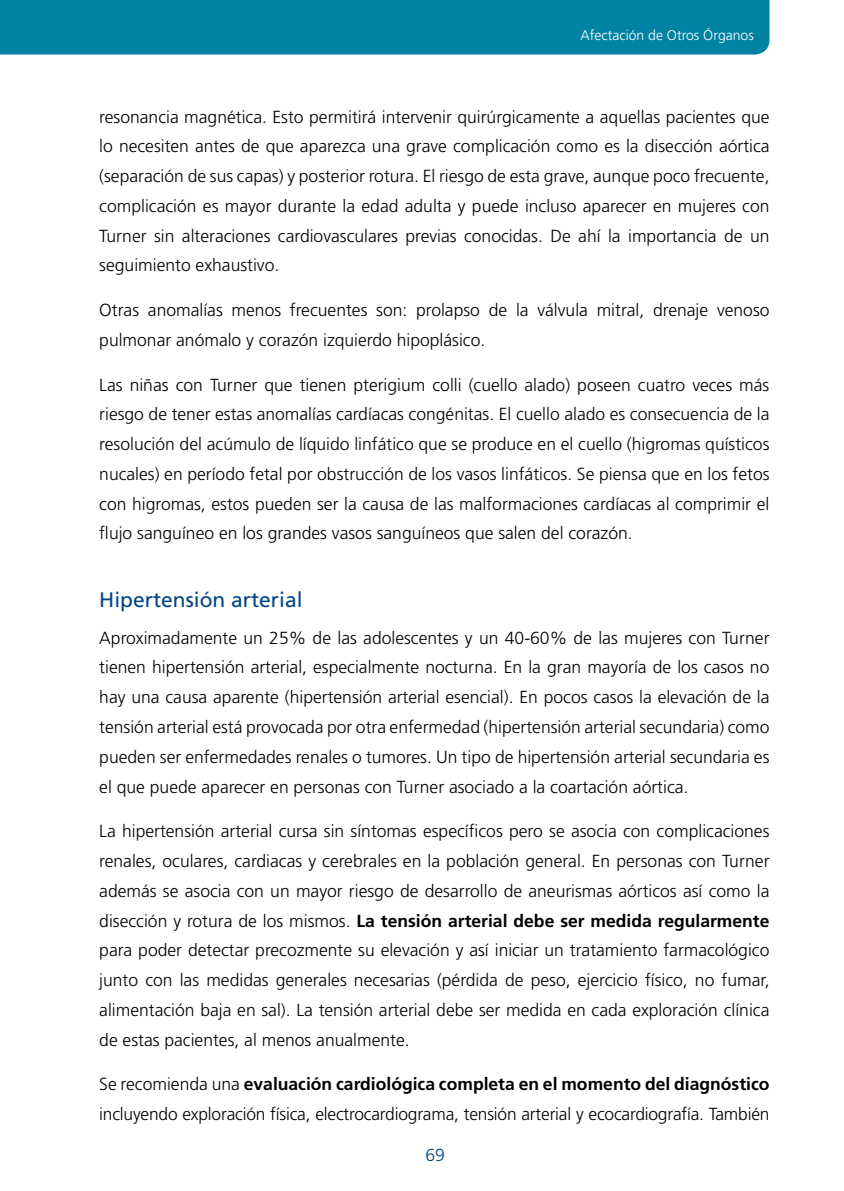
<style>
.page{position:relative;width:844px;height:1191px;background:#fff}
.page>*{position:absolute;margin:0;border:0;box-sizing:border-box;transform-origin:0 0}
.t1{font:21px "Frutiger";color:#004489}
.t2{font:300 17.5px/29.8px "Frutiger";color:#000;text-align:justify}
.t3{font:300 17.5px "Frutiger";color:#004489}
.t4{font:300 14px "Frutiger";color:#fff}
.s1{font-weight:700}
</style>
<div class="page">
<div style="left:0;top:0;width:769px;height:55px;background:#0082a4"></div>
<p class="t4" style="left:580px;top:27px;width:175px">Afectación de Otros Órganos</p>
<p class="t2" style="left:99px;top:102px;width:671px">resonancia magnética. Esto permitirá intervenir quirúrgicamente a aquellas pacientes que lo necesiten antes de que aparezca una grave complicación como es la disección aórtica (separación de sus capas) y posterior rotura. El riesgo de esta grave, aunque poco frecuente, complicación es mayor durante la edad adulta y puede incluso aparecer en mujeres con Turner sin alteraciones cardiovasculares previas conocidas. De ahí la importancia de un seguimiento exhaustivo.</p>
<p class="t2" style="left:99px;top:295px;width:671px">Otras anomalías menos frecuentes son: prolapso de la válvula mitral, drenaje venoso pulmonar anómalo y corazón izquierdo hipoplásico.</p>
<p class="t2" style="left:99px;top:369px;width:671px">Las niñas con Turner que tienen pterigium colli (cuello alado) poseen cuatro veces más riesgo de tener estas anomalías cardíacas congénitas. El cuello alado es consecuencia de la resolución del acúmulo de líquido linfático que se produce en el cuello (higromas quísticos nucales) en período fetal por obstrucción de los vasos linfáticos. Se piensa que en los fetos con higromas, estos pueden ser la causa de las malformaciones cardíacas al comprimir el flujo sanguíneo en los grandes vasos sanguíneos que salen del corazón.</p>
<p class="t1" style="left:99px;top:587px;width:205px">Hipertensión arterial</p>
<p class="t2" style="left:99px;top:622px;width:671px">Aproximadamente un 25% de las adolescentes y un 40-60% de las mujeres con Turner tienen hipertensión arterial, especialmente nocturna. En la gran mayoría de los casos no hay una causa aparente (hipertensión arterial esencial). En pocos casos la elevación de la tensión arterial está provocada por otra enfermedad (hipertensión arterial secundaria) como pueden ser enfermedades renales o tumores. Un tipo de hipertensión arterial secundaria es el que puede aparecer en personas con Turner asociado a la coartación aórtica.</p>
<p class="t2" style="left:99px;top:816px;width:671px">La hipertensión arterial cursa sin síntomas específicos pero se asocia con complicaciones renales, oculares, cardiacas y cerebrales en la población general. En personas con Turner además se asocia con un mayor riesgo de desarrollo de aneurismas aórticos así como la disección y rotura de los mismos. <span class="s1">La tensión arterial debe ser medida regularmente </span>para poder detectar precozmente su elevación y así iniciar un tratamiento farmacológico junto con las medidas generales necesarias (pérdida de peso, ejercicio físico, no fumar, alimentación baja en sal). La tensión arterial debe ser medida en cada exploración clínica de estas pacientes, al menos anualmente.</p>
<p class="t2" style="left:99px;top:1069px;width:671px">Se recomienda una <span class="s1">evaluación cardiológica completa en el momento del diagnóstico </span>incluyendo exploración física, electrocardiograma, tensión arterial y ecocardiografía. También</p>
<p class="t3" style="left:425px;top:1145px;width:21px">69</p>
</div>
